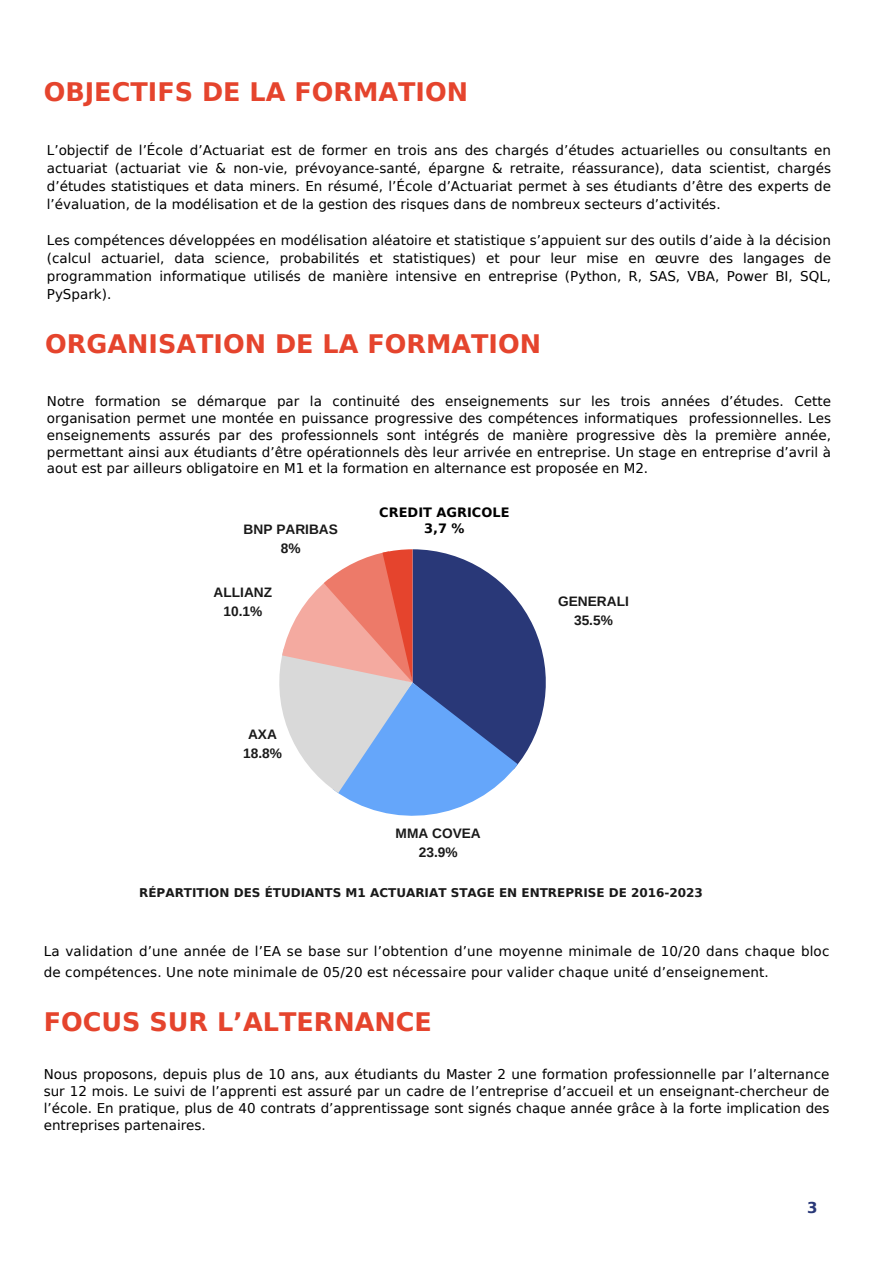
<style>
.page{position:relative;width:893px;height:1264px;background:#fff}
.page>*{position:absolute;margin:0;border:0;box-sizing:border-box;transform-origin:0 0}
.t1{font:700 25.5px "DejaVu Sans";color:#e5442d}
.t2{font:700 15px "DejaVu Sans";color:#293878}
.t3{font:700 13.65px "Arimo";color:#191919}
.t4{font:13.5px/16.8px "DejaVu Sans";color:#000;text-align:justify}
.t5{font:700 12.9px "DejaVu Sans";color:#000}
.t6{font:700 12px "DejaVu Sans";color:#191919}
</style>
<div class="page">
<svg style="left:279px;top:549px;width:266px;height:266px"></svg>
<p class="t1" style="left:44px;top:78px;width:426px">OBJECTIFS DE LA FORMATION</p>
<p class="t4" style="left:47px;top:141px;width:785px;line-height:18px">L’objectif de l’École d’Actuariat est de former en trois ans des chargés d’études actuarielles ou consultants en actuariat (actuariat vie &amp; non-vie, prévoyance-santé, épargne &amp; retraite, réassurance), data scientist, chargés d’études statistiques et data miners. En résumé, l’École d’Actuariat permet à ses étudiants d’être des experts de l’évaluation, de la modélisation et de la gestion des risques dans de nombreux secteurs d’activités.</p>
<p class="t4" style="left:47px;top:231px;width:785px;line-height:18px">Les compétences développées en modélisation aléatoire et statistique s’appuient sur des outils d’aide à la décision (calcul actuariel, data science, probabilités et statistiques) et pour leur mise en œuvre des langages de programmation informatique utilisés de manière intensive en entreprise (Python, R, SAS, VBA, Power BI, SQL, PySpark).</p>
<p class="t1" style="left:45px;top:329px;width:497px">ORGANISATION DE LA FORMATION</p>
<p class="t4" style="left:47px;top:393px;width:785px">Notre formation se démarque par la continuité des enseignements sur les trois années d’études. Cette organisation permet une montée en puissance progressive des compétences informatiques professionnelles. Les enseignements assurés par des professionnels sont intégrés de manière progressive dès la première année, permettant ainsi aux étudiants d’être opérationnels dès leur arrivée en entreprise. Un stage en entreprise d’avril à aout est par ailleurs obligatoire en M1 et la formation en alternance est proposée en M2.</p>
<p class="t3" style="left:243px;top:521px;width:96px">BNP PARIBAS</p>
<p class="t3" style="left:281px;top:540px;width:21px">8%</p>
<p class="t3" style="left:214px;top:584px;width:60px">ALLIANZ</p>
<p class="t3" style="left:223px;top:603px;width:40px">10.1%</p>
<p class="t5" style="left:379px;top:504px;width:132px">CREDIT AGRICOLE</p>
<p class="t5" style="left:424px;top:521px;width:42px">3,7 %</p>
<p class="t3" style="left:248px;top:726px;width:30px">AXA</p>
<p class="t3" style="left:243px;top:745px;width:40px">18.8%</p>
<p class="t3" style="left:395px;top:825px;width:87px">MMA COVEA</p>
<p class="t3" style="left:419px;top:844px;width:40px">23.9%</p>
<p class="t3" style="left:558px;top:594px;width:72px">GENERALI</p>
<p class="t3" style="left:574px;top:613px;width:40px">35.5%</p>
<p class="t6" style="left:139px;top:886px;width:565px">RÉPARTITION DES ÉTUDIANTS M1 ACTUARIAT STAGE EN ENTREPRISE DE 2016-2023</p>
<p class="t4" style="left:44px;top:941px;width:787px;line-height:20.2px">La validation d’une année de l’EA se base sur l’obtention d’une moyenne minimale de 10/20 dans chaque bloc de compétences. Une note minimale de 05/20 est nécessaire pour valider chaque unité d’enseignement.</p>
<p class="t1" style="left:44px;top:1006px;width:390px">FOCUS SUR L’ALTERNANCE</p>
<p class="t4" style="left:44px;top:1066px;width:787px">Nous proposons, depuis plus de 10 ans, aux étudiants du Master 2 une formation professionnelle par l’alternance sur 12 mois. Le suivi de l’apprenti est assuré par un cadre de l’entreprise d’accueil et un enseignant-chercheur de l’école. En pratique, plus de 40 contrats d’apprentissage sont signés chaque année grâce à la forte implication des entreprises partenaires.</p>
<p class="t2" style="left:807px;top:1199px;width:12px">3</p>
</div>
